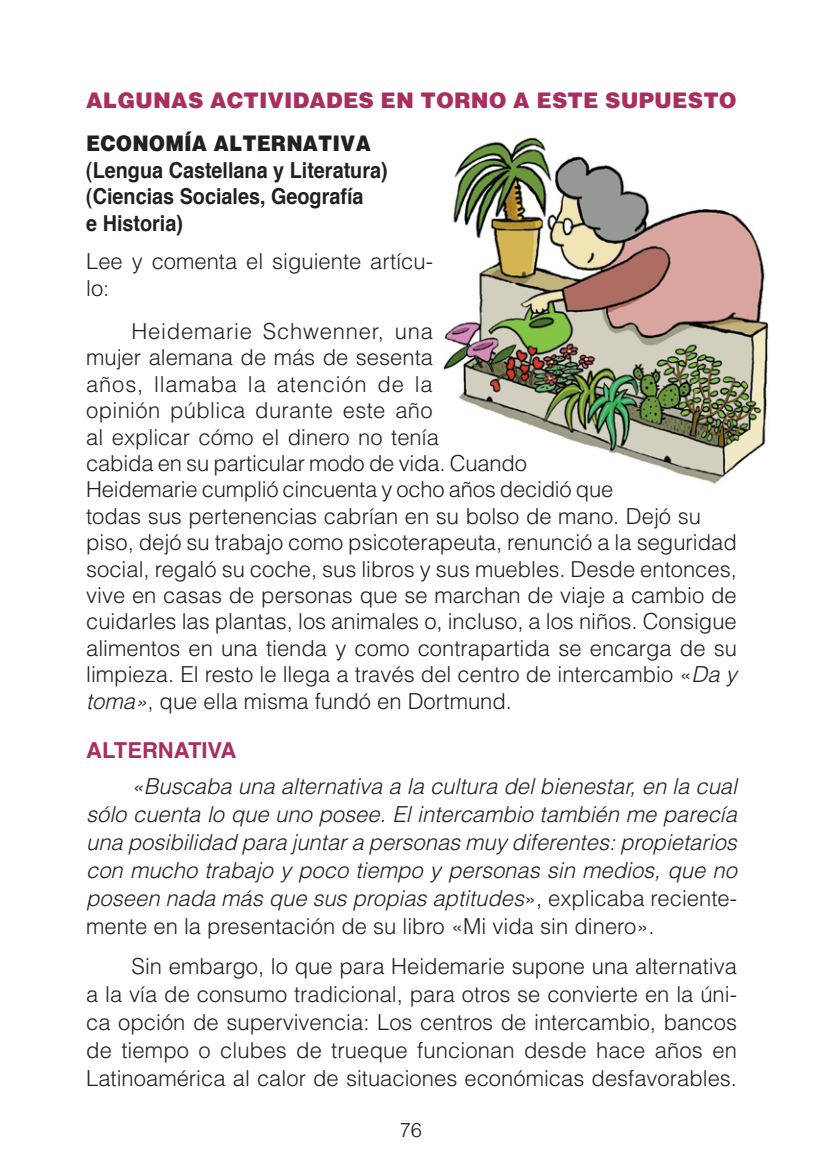
<style>
.page{position:relative;width:822px;height:1168px;background:#fff}
.page>*{position:absolute;margin:0;border:0;box-sizing:border-box;transform-origin:0 0}
.t1{font:300 22px/26.4px "Helvetica";color:#231f20}
.t2{font:italic 300 22px/28px "Helvetica";color:#231f20;text-align:justify}
.t3{font:700 22px/26.6px "Helvetica";color:#231f20;scale:.9 1}
.t4{font:900 22px "Helvetica";color:#aa2d60}
.t5{font:900 22px "Helvetica";color:#231f20;scale:.9 1}
.t6{font:700 22px "Helvetica";color:#aa2d60}
.t7{font:300 20px "Helvetica";color:#231f20}
.s1{font-style:italic}
.s2{font-style:normal}
</style>
<div class="page">
<img style="left:443px;top:137px;width:326px;height:347px">
<p class="t4" style="left:86px;top:87px;width:652px">ALGUNAS ACTIVIDADES EN TORNO A ESTE SUPUESTO</p>
<p class="t5" style="left:86px;top:130px;width:318px">ECONOMÍA ALTERNATIVA</p>
<p class="t3" style="left:86px;top:156px;width:336px">(Lengua Castellana y Literatura) (Ciencias Sociales, Geografía<br>e Historia)</p>
<p class="t1" style="left:86px;top:247px;width:348px">Lee y comenta el siguiente artícu&shy;lo:</p>
<p class="t1" style="left:86px;top:317px;width:652px;text-indent:45px">Heidemarie Schwenner, una<br>mujer alemana de más de sesenta<br>años, llamaba la atención de la<br>opinión pública durante este año<br>al explicar cómo el dinero no tenía<br>cabida en su particular modo de vida. Cuando<br>Heidemarie cumplió cincuenta y ocho años decidió que<br>todas sus pertenencias cabrían en su bolso de mano. Dejó su piso, dejó su trabajo como psicoterapeuta, renunció a la seguridad social, regaló su coche, sus libros y sus muebles. Desde entonces, vive en casas de personas que se marchan de viaje a cambio de cuidarles las plantas, los animales o, incluso, a los niños. Consigue alimentos en una tienda y como contrapartida se encarga de su limpieza. El resto le llega a través del centro de intercambio «<span class="s1">Da y toma»</span>, que ella misma fundó en Dortmund.</p>
<p class="t6" style="left:86px;top:736px;width:152px">ALTERNATIVA</p>
<p class="t2" style="left:86px;top:772px;width:652px;text-indent:45px">«Buscaba una alternativa a la cultura del bienestar, en la cual sólo cuenta lo que uno posee. El intercambio también me parecía una posibilidad para juntar a personas muy diferentes: propietarios con mucho trabajo y poco tiempo y personas sin medios, que no poseen nada más que sus propias aptitudes<span class="s2">», explicaba reciente&shy;mente en la presentación de su libro «Mi vida sin dinero».</span></p>
<p class="t1" style="left:86px;top:951px;width:652px;line-height:28px;text-align:justify;text-indent:45px">Sin embargo, lo que para Heidemarie supone una alternativa a la vía de consumo tradicional, para otros se convierte en la úni&shy;ca opción de supervivencia: Los centros de intercambio, bancos de tiempo o clubes de trueque funcionan desde hace años en Latinoamérica al calor de situaciones económicas desfavorables.</p>
<p class="t7" style="left:400px;top:1117px;width:24px">76</p>
</div>
